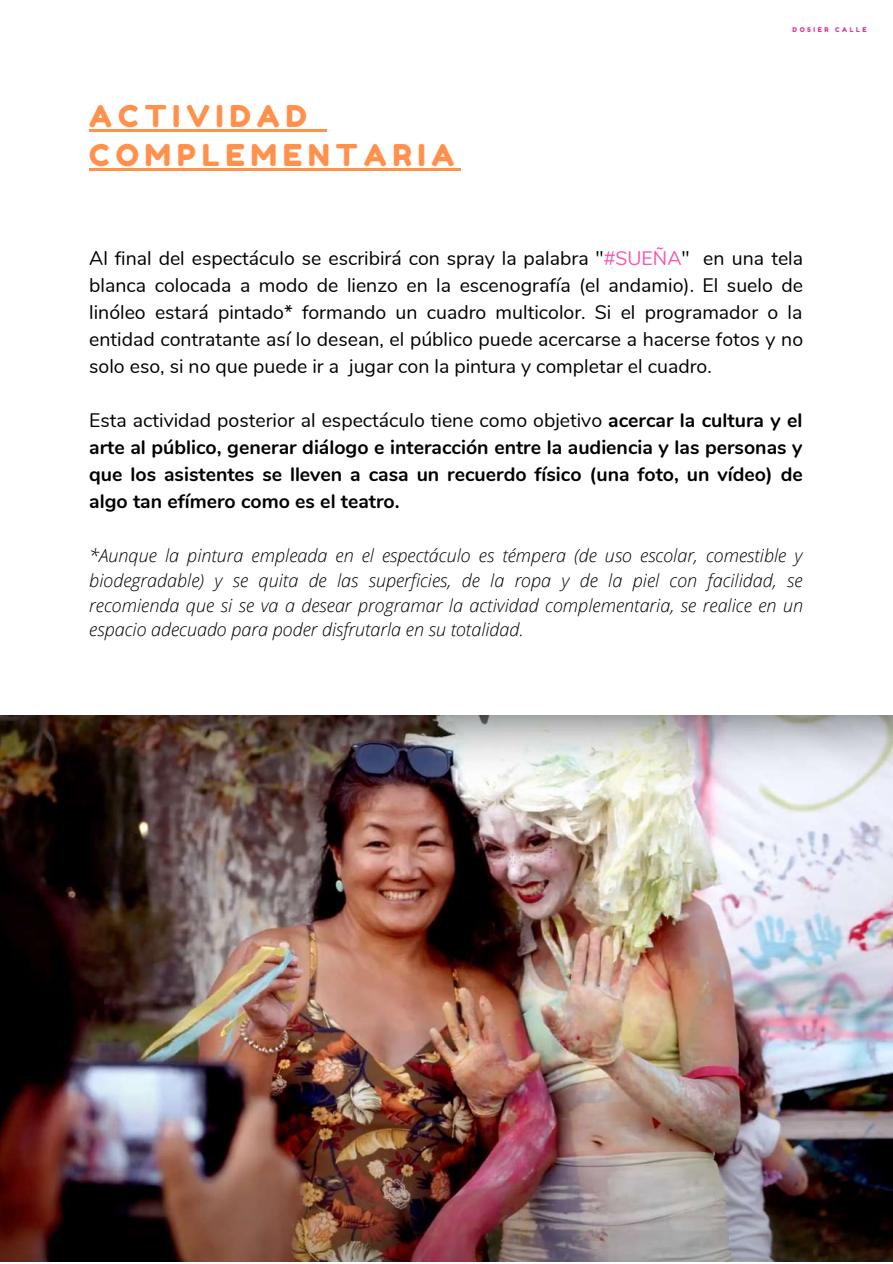
<style>
.page{position:relative;width:893px;height:1264px;background:#fff}
.page>*{position:absolute;margin:0;border:0;box-sizing:border-box;transform-origin:0 0}
.t1{font:30px/38.2px "Fredoka One";letter-spacing:.2em;color:#ff914d}
.t2{font:19.5px/27px "Nunito";color:#000;text-align:justify}
.t3{font:700 19.5px/27px "Nunito";color:#000;text-align:justify}
.t4{font:italic 300 18px/24.8px "Open Sans";color:#000;text-align:justify}
.t5{font:6.6px "Fredoka One";letter-spacing:.38em;color:#db349a}
.s1{color:#fc54af}
.s2{font-weight:400}
</style>
<div class="page">
<img style="left:0;top:715px;width:892px;height:546px">
<hr style="left:89px;top:130px;width:224px;height:2px;background:#ff914d">
<svg style="left:313px;top:130px;width:13px;height:2px"></svg>
<hr style="left:89px;top:168px;width:371px;height:2px;background:#ff914d">
<h1 class="t1" style="left:89px;top:97px;width:367px">ACTIVIDAD<br>COMPLEMENTARIA</h1>
<p class="t5" style="left:792px;top:26px;width:76px">DOSIER CALLE</p>
<p class="t2" style="left:89px;top:245px;width:715px">Al final del espectáculo se escribirá con spray la palabra "<span class="s1">#SUEÑA</span>" en una tela blanca colocada a modo de lienzo en la escenografía (el andamio). El suelo de linóleo estará pintado* formando un cuadro multicolor. Si el programador o la entidad contratante así lo desean, el público puede acercarse a hacerse fotos y no solo eso, si no que puede ir a jugar con la pintura y completar el cuadro.</p>
<p class="t3" style="left:89px;top:407px;width:715px"><span class="s2">Esta actividad posterior al espectáculo tiene como objetivo</span> acercar la cultura y el arte al público, generar diálogo e interacción entre la audiencia y las personas y que los asistentes se lleven a casa un recuerdo físico (una foto, un vídeo) de algo tan efímero como es el teatro.</p>
<p class="t4" style="left:89px;top:543px;width:715px">*Aunque la pintura empleada en el espectáculo es témpera (de uso escolar, comestible y biodegradable) y se quita de las superficies, de la ropa y de la piel con facilidad, se recomienda que si se va a desear programar la actividad complementaria, se realice en un espacio adecuado para poder disfrutarla en su totalidad.</p>
</div>
